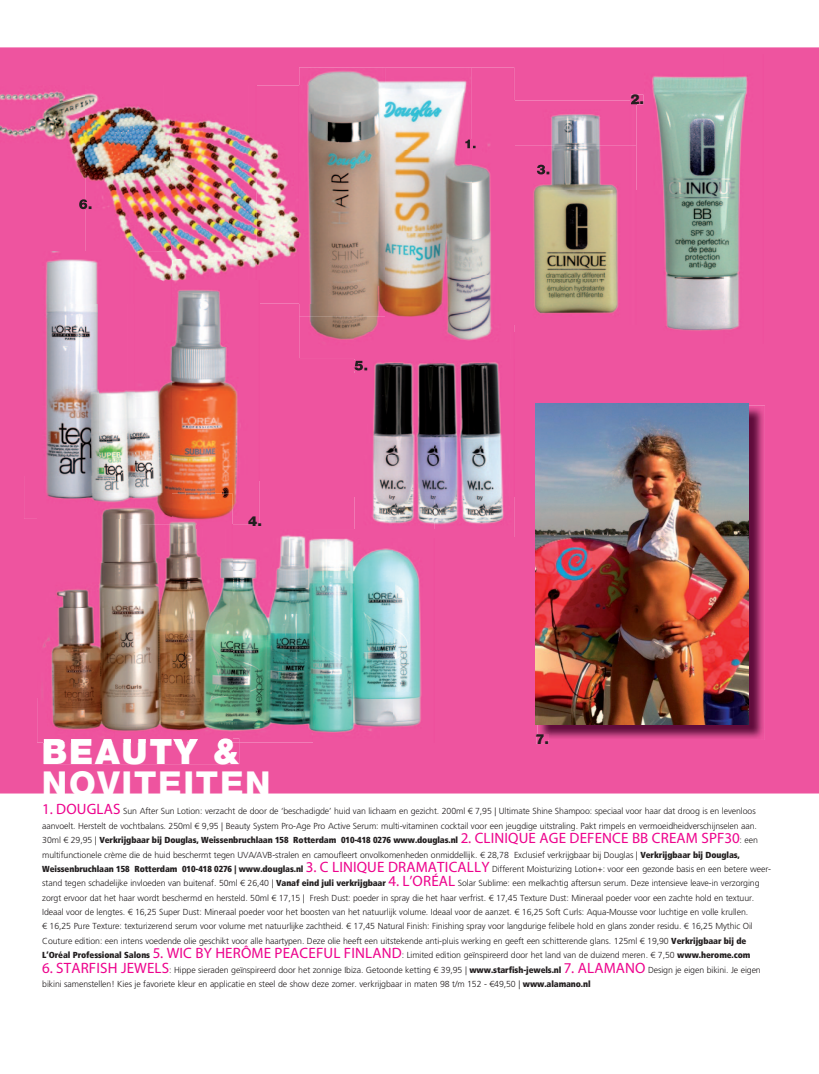
<style>
.page{position:relative;width:819px;height:1074px;background:#fff}
.page>*{position:absolute;margin:0;border:0;box-sizing:border-box;transform-origin:0 0}
.t1{font:800 34.38px "Helvetica Neue LT Std";letter-spacing:.05em;color:#fff}
.t2{font:900 34.38px "Helvetica Neue LT Std";letter-spacing:.05em;color:#fff}
.t3{font:900 13.75px "Helvetica Neue LT Std";color:#231f20}
.t4{font:300 8.75px/14.4px "Frutiger LT Std";letter-spacing:-.01em;color:#231f20}
.s1{font-family:"Myriad Pro";font-weight:400;font-size:15px;color:#ed028c}
.s2{font-weight:900;font-stretch:condensed}
</style>
<div class="page">
<div style="left:0;top:47px;width:819px;height:746px;background:#ee549f"></div>
<div style="left:44px;top:742px;width:195px;height:22px;background:#ee549f"></div>
<img style="left:644px;top:55px;width:119px;height:288px">
<img style="left:514px;top:101px;width:122px;height:224px">
<svg style="left:631px;top:95px;width:12px;height:9px"></svg>
<svg style="left:537px;top:165px;width:12px;height:9px"></svg>
<img style="left:299px;top:67px;width:172px;height:83px">
<img style="left:471px;top:67px;width:43px;height:265px">
<img style="left:313px;top:150px;width:158px;height:83px">
<img style="left:299px;top:233px;width:172px;height:125px">
<svg style="left:465px;top:140px;width:10px;height:8px"></svg>
<img style="left:37px;top:519px;width:156px;height:44px">
<img style="left:193px;top:525px;width:40px;height:4px">
<img style="left:37px;top:563px;width:150px;height:135px">
<img style="left:37px;top:698px;width:78px;height:44px">
<img style="left:115px;top:698px;width:72px;height:40px">
<img style="left:44px;top:738px;width:143px;height:4px">
<img style="left:172px;top:280px;width:88px;height:245px">
<img style="left:135px;top:494px;width:98px;height:31px">
<img style="left:233px;top:529px;width:161px;height:171px">
<img style="left:394px;top:537px;width:40px;height:163px">
<img style="left:233px;top:700px;width:201px;height:42px">
<img style="left:233px;top:738px;width:6px;height:4px">
<img style="left:187px;top:529px;width:46px;height:209px">
<img style="left:187px;top:738px;width:46px;height:4px">
<img style="left:24px;top:303px;width:111px;height:216px">
<img style="left:37px;top:494px;width:98px;height:25px">
<img style="left:135px;top:303px;width:37px;height:216px">
<img style="left:0;top:86px;width:256px;height:87px">
<img style="left:256px;top:86px;width:57px;height:217px">
<div style="left:0;top:173px;width:85px;height:87px;background:#ee549f"></div>
<img style="left:85px;top:173px;width:86px;height:78px">
<img style="left:171px;top:173px;width:85px;height:107px">
<img style="left:0;top:260px;width:24px;height:43px">
<img style="left:24px;top:251px;width:148px;height:52px">
<svg style="left:79px;top:199px;width:12px;height:10px"></svg>
<img style="left:354px;top:332px;width:160px;height:205px">
<img style="left:354px;top:529px;width:80px;height:8px">
<svg style="left:354px;top:361px;width:13px;height:9px"></svg>
<img style="left:537px;top:406px;width:227px;height:334px">
<svg style="left:536px;top:734px;width:12px;height:10px"></svg>
<img style="left:535px;top:404px;width:214px;height:320px">
<h2 class="t3" style="left:248px;top:513px;width:15px">4.</h2>
<h1 class="t2" style="left:42px;top:731px;width:198px">BEAUTY &amp;</h1>
<h1 class="t1" style="left:42px;top:763px;width:230px">NOVITEITEN</h1>
<h2 class="t3" style="left:630px;top:91px;width:15px">2.</h2>
<h2 class="t3" style="left:535px;top:731px;width:15px">7.</h2>
<p class="t4" style="left:42px;top:804px;width:730px"><span class="s1">1. DOUGLAS</span> Sun After Sun Lotion: verzacht de door de ‘beschadigde’ huid van lichaam en gezicht. 200ml € 7,95 | Ultimate Shine Shampoo: speciaal voor haar dat droog is en levenloos aanvoelt. Herstelt de vochtbalans. 250ml € 9,95 | Beauty System Pro-Age Pro Active Serum: multi-vitaminen cocktail voor een jeugdige uitstraling. Pakt rimpels en vermoeidheidverschijnselen aan.<br>30ml € 29,95 | <span class="s2">Verkrijgbaar bij Douglas, Weissenbruchlaan 158 Rotterdam 010-418 0276 www.douglas.nl</span> <span class="s1">2. CLINIQUE AGE DEFENCE BB CREAM SPF30</span>: een multifunctionele crème die de huid beschermt tegen UVA/AVB-stralen en camoufleert onvolkomenheden onmiddellijk. € 28,78 Exclusief verkrijgbaar bij Douglas | <span class="s2">Verkrijgbaar bij Douglas, Weissenbruchlaan 158 Rotterdam 010-418 0276 | www.douglas.nl</span> <span class="s1">3. C LINIQUE DRAMATICALLY</span> Different Moisturizing Lotion+: voor een gezonde basis en een betere weer&shy;stand tegen schadelijke invloeden van buitenaf. 50ml € 26,40 | <span class="s2">Vanaf eind juli verkrijgbaar</span> <span class="s1">4. L’ORÉAL</span> Solar Sublime: een melkachtig aftersun serum. Deze intensieve leave-in verzorging zorgt ervoor dat het haar wordt beschermd en hersteld. 50ml € 17,15 | Fresh Dust: poeder in spray die het haar verfrist. € 17,45 Texture Dust: Mineraal poeder voor een zachte hold en textuur.<br>Ideaal voor de lengtes. € 16,25 Super Dust: Mineraal poeder voor het boosten van het natuurlijk volume. Ideaal voor de aanzet. € 16,25 Soft Curls: Aqua-Mousse voor luchtige en volle krullen.<br>€ 16,25 Pure Texture: texturizerend serum voor volume met natuurlijke zachtheid. € 17,45 Natural Finish: Finishing spray voor langdurige felibele hold en glans zonder residu. € 16,25 Mythic Oil Couture edition: een intens voedende olie geschikt voor alle haartypen. Deze olie heeft een uitstekende anti-pluis werking en geeft een schitterende glans. 125ml € 19,90 <span class="s2">Verkrijgbaar bij de L’Oréal Professional Salons</span> <span class="s1">5. WIC BY HERÔME PEACEFUL FINLAND</span>: Limited edition geïnspireerd door het land van de duizend meren. € 7,50 <span class="s2">www.herome.com</span></p>
<p class="t4" style="left:42px;top:962px;width:720px"><span class="s1">6. STARFISH JEWELS</span>: Hippe sieraden geïnspireerd door het zonnige Ibiza. Getoonde ketting € 39,95 | <span class="s2">www.starfish-jewels.nl</span> <span class="s1">7. ALAMANO</span> Design je eigen bikini. Je eigen bikini samenstellen! Kies je favoriete kleur en applicatie en steel de show deze zomer. verkrijgbaar in maten 98 t/m 152 - €49,50 | <span class="s2">www.alamano.nl</span></p>
</div>
